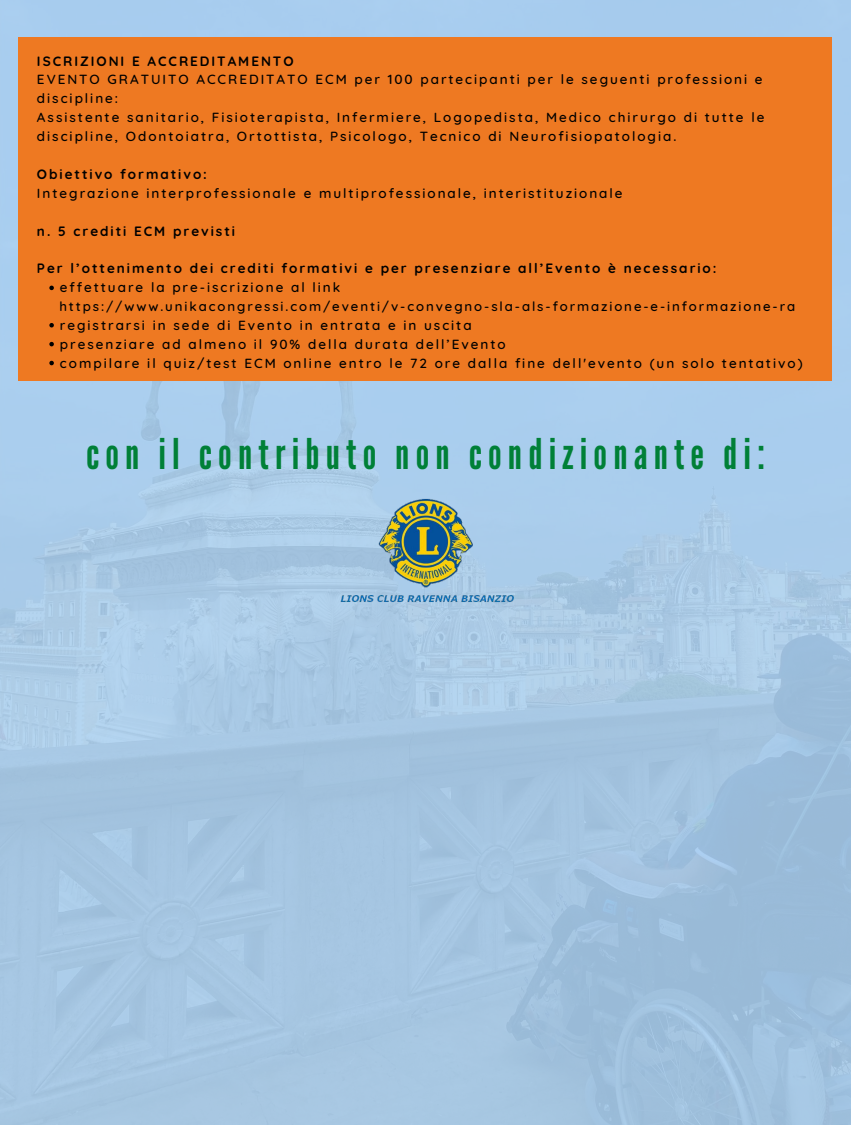
<style>
.page{position:relative;width:851px;height:1125px;background:#fff}
.page>*{position:absolute;margin:0;border:0;box-sizing:border-box;transform-origin:0 0}
.t1{font:42.3px "League Gothic";letter-spacing:.145em;color:#008037}
.t2{font:500 13.5px/18.9px "Quicksand";letter-spacing:.145em;color:#000}
.t3{font:700 13.5px "Quicksand";letter-spacing:.145em;color:#000}
.t4{font:500 13.2px "Quicksand";letter-spacing:.145em;color:#000}
</style>
<div class="page">
<img style="left:0;top:0;width:850px;height:1125px">
<img style="left:329px;top:491px;width:193px;height:118px">
<div style="left:19px;top:38px;width:813px;height:343px;background:#ee7922"></div>
<svg style="left:49px;top:286px;width:5px;height:4px"></svg>
<svg style="left:49px;top:323px;width:5px;height:4px"></svg>
<svg style="left:49px;top:342px;width:5px;height:4px"></svg>
<svg style="left:49px;top:361px;width:5px;height:4px"></svg>
<p class="t3" style="left:37px;top:52px;width:258px">ISCRIZIONI E ACCREDITAMENTO</p>
<p class="t2" style="left:37px;top:70px;width:729px">EVENTO GRATUITO ACCREDITATO ECM per 100 partecipanti per le seguenti professioni e discipline:<br>Assistente sanitario, Fisioterapista, Infermiere, Logopedista, Medico chirurgo di tutte le discipline, Odontoiatra, Ortottista, Psicologo, Tecnico di Neurofisiopatologia.</p>
<p class="t3" style="left:37px;top:165px;width:171px">Obiettivo formativo:</p>
<p class="t2" style="left:37px;top:183px;width:587px">Integrazione interprofessionale e multiprofessionale, interistituzionale</p>
<p class="t3" style="left:37px;top:222px;width:199px">n. 5 crediti ECM previsti</p>
<p class="t3" style="left:37px;top:260px;width:681px">Per l’ottenimento dei crediti formativi e per presenziare all’Evento è necessario:</p>
<p class="t4" style="left:59px;top:298px;width:737px">https://www.unikacongressi.com/eventi/v-convegno-sla-als-formazione-e-informazione-ra</p>
<p class="t2" style="left:60px;top:278px;width:282px">effettuare la pre-iscrizione al link</p>
<p class="t2" style="left:60px;top:315px;width:744px">registrarsi in sede di Evento in entrata e in uscita<br>presenziare ad almeno il 90% della durata dell’Evento<br>compilare il quiz/test ECM online entro le 72 ore dalla fine dell'evento (un solo tentativo)</p>
<h1 class="t1" style="left:86px;top:429px;width:680px">con il contributo non condizionante di:</h1>
</div>
